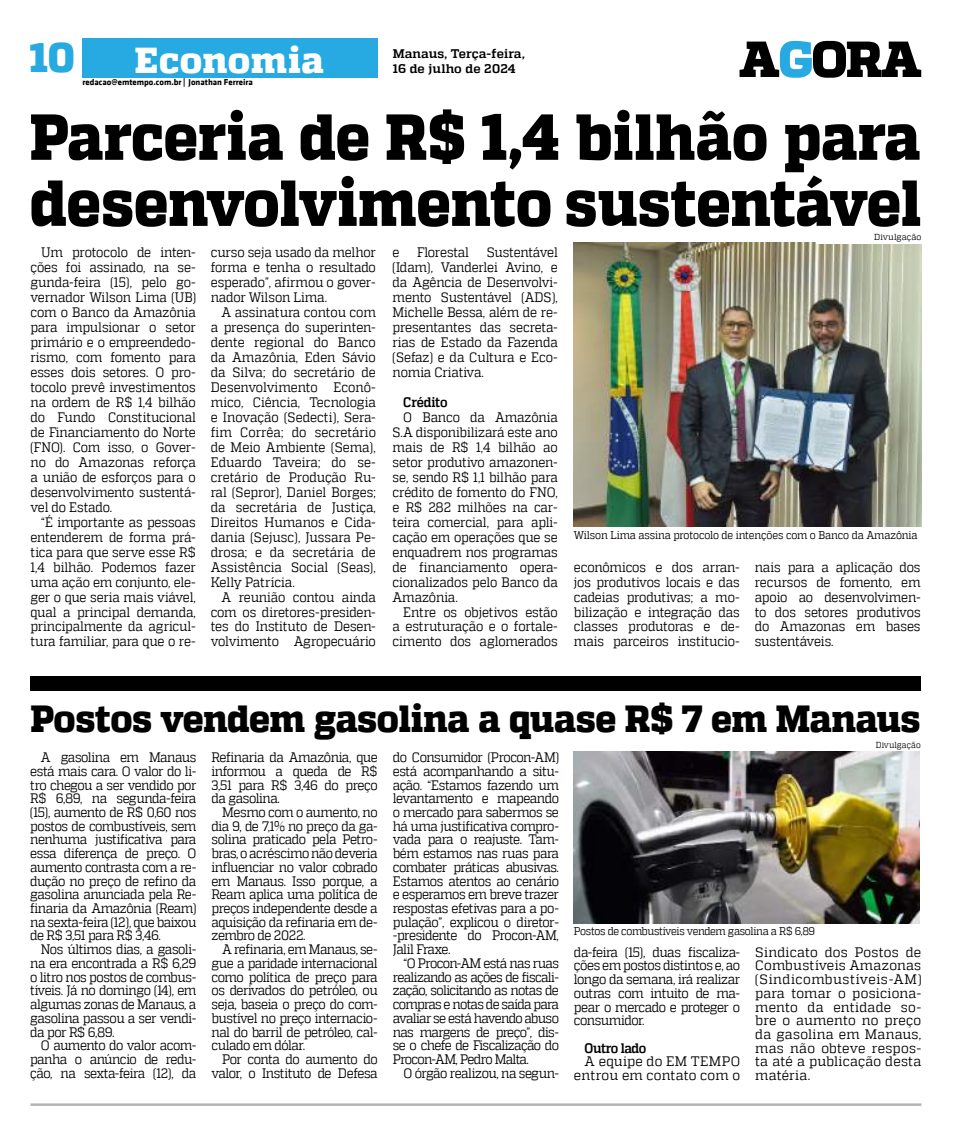
<style>
.page{position:relative;width:957px;height:1134px;background:#fff}
.page>*{position:absolute;margin:0;border:0;box-sizing:border-box;transform-origin:0 0}
.t1{font:800 64.88px/66.1px "MW Quadon";letter-spacing:-.01em;color:#000;scale:.91 1}
.t2{font:800 41.12px "MW Quadon";color:#27a9e1}
.t3{font:800 37.75px "MW Quadon";letter-spacing:-.015em;color:#000;scale:.95 1}
.t4{font:800 36px "MW Quadon";letter-spacing:.015em;color:#fff}
.t5{font:13.75px/15px "MW Quadon";letter-spacing:-.025em;color:#000;text-align:justify;scale:.91 1}
.t6{font:13.75px/13.8px "MW Quadon";letter-spacing:-.025em;color:#000;text-align:justify;scale:.96 1}
.t7{font:13.75px/13.8px "MW Quadon";letter-spacing:.015em;color:#000;text-align:right;scale:.96 1}
.t8{font:700 13.75px "MW Quadon";letter-spacing:-.045em;color:#000;scale:.91 1}
.t9{font:700 13.75px "MW Quadon";letter-spacing:-.025em;color:#000;scale:.91 1}
.t10{font:700 12.5px "MW Quadon";letter-spacing:.005em;color:#000}
.t11{font:11.25px "MW Quadon";letter-spacing:-.02em;color:#000;scale:.91 1}
.t12{font:700 8.75px "MW Klavika Bd";color:#000}
.t13{font:8.75px "MW Quadon";letter-spacing:.01em;color:#000;scale:.96 1}
.t14{font:8.75px "MW Quadon";letter-spacing:.01em;color:#000;scale:.91 1}
.s1{font-size:31.12px}
</style>
<div class="page">
<hr style="left:30px;top:1103px;width:891px;height:3px;background:#b1b3b5">
<img style="left:574px;top:243px;width:347px;height:284px">
<div style="left:816px;top:229px;width:105px;height:15px;background:#fff"></div>
<div style="left:30px;top:676px;width:890px;height:15px;background:#000"></div>
<img style="left:574px;top:751px;width:346px;height:173px">
<svg style="left:739px;top:41px;width:182px;height:37px"></svg>
<div style="left:82px;top:38px;width:296px;height:40px;background:#27a9e1"></div>
<h2 class="t2" style="left:29px;top:34px;width:47px">10</h2>
<h3 class="t4" style="left:135px;top:39px;width:242px">Economia <span class="s1">s</span></h3>
<p class="t12" style="left:82px;top:75px;width:172px">redacao@emtempo.com.br | Jonathan Ferreira</p>
<p class="t10" style="left:393px;top:46px;width:133px">Manaus, Terça-feira,</p>
<p class="t10" style="left:393px;top:61px;width:124px">16 de julho de 2024</p>
<h1 class="t1" style="left:30px;top:105px;width:981px">Parceria de R$ 1,4 bilhão para desenvolvimento sustentável</h1>
<p class="t13" style="left:874px;top:232px;width:51px">Divulgação</p>
<p class="t5" style="left:31px;top:245px;width:183px;text-indent:11px">Um protocolo de inten&shy;ções foi assinado, na se&shy;gunda-feira (15), pelo go&shy;vernador Wilson Lima (UB) com o Banco da Amazônia para impulsionar o setor primário e o empreendedo&shy;rismo, com fomento para esses dois setores. O pro&shy;tocolo prevê investimentos na ordem de R$ 1,4 bilhão do Fundo Constitucional de Financiamento do Norte (FNO). Com isso, o Gover&shy;no do Amazonas reforça a união de esforços para o desenvolvimento sustentá&shy;vel do Estado.</p>
<p class="t5" style="left:31px;top:514px;width:183px;text-indent:11px">“É importante as pessoas entenderem de forma prá&shy;tica para que serve esse R$ 1,4 bilhão. Podemos fazer uma ação em conjunto, ele&shy;ger o que seria mais viável, qual a principal demanda, principalmente da agricul&shy;tura familiar, para que o re-</p>
<p class="t5" style="left:211px;top:245px;width:183px">curso seja usado da melhor forma e tenha o resultado esperado”, afirmou o gover&shy;nador Wilson Lima.</p>
<p class="t5" style="left:211px;top:305px;width:183px;text-indent:11px">A assinatura contou com a presença do superinten&shy;dente regional do Banco da Amazônia, Eden Sávio da Silva; do secretário de Desenvolvimento Econô&shy;mico, Ciência, Tecnologia e Inovação (Sedecti), Sera&shy;fim Corrêa; do secretário de Meio Ambiente (Sema), Eduardo Taveira; do se&shy;cretário de Produção Ru&shy;ral (Sepror), Daniel Borges; da secretária de Justiça, Direitos Humanos e Cida&shy;dania (Sejusc), Jussara Pe&shy;drosa; e da secretária de Assistência Social (Seas), Kelly Patrícia.</p>
<p class="t5" style="left:211px;top:589px;width:183px;text-indent:11px">A reunião contou ainda com os diretores-presiden&shy;tes do Instituto de Desen&shy;volvimento Agropecuário</p>
<p class="t5" style="left:393px;top:245px;width:183px;text-indent:94px">Sustentável (Idam), Vanderlei Avino, e da Agência de Desenvolvi&shy;mento Sustentável (ADS), Michelle Bessa, além de re&shy;presentantes das secreta&shy;rias de Estado da Fazenda (Sefaz) e da Cultura e Eco&shy;nomia Criativa.</p>
<p class="t9" style="left:403px;top:394px;width:50px">Crédito</p>
<p class="t5" style="left:393px;top:410px;width:183px;text-indent:11px">O Banco da Amazônia S.A disponibilizará este ano mais de R$ 1,4 bilhão ao setor produtivo amazonen&shy;se, sendo R$ 1,1 bilhão para crédito de fomento do FNO, e R$ 282 milhões na car&shy;teira comercial, para apli&shy;cação em operações que se enquadrem nos programas de financiamento opera&shy;cionalizados pelo Banco da Amazônia.</p>
<p class="t5" style="left:393px;top:604px;width:183px;text-indent:11px">Entre os objetivos estão a estruturação e o fortale&shy;cimento dos aglomerados</p>
<p class="t5" style="left:393px;top:245px;width:9px">e</p>
<p class="t5" style="left:417px;top:245px;width:58px">Florestal</p>
<p class="t11" style="left:574px;top:528px;width:379px">Wilson Lima assina protocolo de intenções com o Banco da Amazônia</p>
<p class="t5" style="left:574px;top:559px;width:184px">econômicos e dos arran&shy;jos produtivos locais e das cadeias produtivas; a mo&shy;bilização e integração das classes produtoras e de&shy;mais parceiros institucio-</p>
<p class="t5" style="left:755px;top:559px;width:184px">nais para a aplicação dos recursos de fomento, em apoio ao desenvolvimen&shy;to dos setores produtivos do Amazonas em bases sustentáveis.</p>
<h3 class="t3" style="left:30px;top:697px;width:938px">Postos vendem gasolina a quase R$ 7 em Manaus</h3>
<p class="t5" style="left:30px;top:750px;width:184px;line-height:13.8px;text-indent:11px">A gasolina em Manaus está mais cara. O valor do li&shy;tro chegou a ser vendido por R$ 6,89, na segunda-feira (15), aumento de R$ 0,60 nos postos de combustíveis, sem nenhuma justificativa para essa diferença de preço. O aumento contrasta com a re&shy;dução no preço de refino da gasolina anunciada pela Re&shy;finaria da Amazônia (Ream) na sexta-feira (12), que baixou de R$ 3,51 para R$ 3,46.</p>
<p class="t5" style="left:30px;top:942px;width:184px;line-height:13.8px;text-indent:11px">Nos últimos dias, a gasoli&shy;na era encontrada a R$ 6,29 o litro nos postos de combus&shy;tíveis. Já no domingo (14), em algumas zonas de Manaus, a gasolina passou a ser vendi&shy;da por R$ 6,89.</p>
<p class="t5" style="left:30px;top:1038px;width:184px;line-height:13.8px;text-indent:11px">O aumento do valor acom&shy;panha o anúncio de redu&shy;ção, na sexta-feira (12), da</p>
<p class="t5" style="left:211px;top:750px;width:184px;line-height:13.8px">Refinaria da Amazônia, que informou a queda de R$ 3,51 para R$ 3,46 do preço da gasolina.</p>
<p class="t5" style="left:211px;top:805px;width:184px;line-height:13.8px;text-indent:11px">Mesmo com o aumento, no dia 9, de 7,1% no preço da ga&shy;solina praticado pela Petro&shy;bras, o acréscimo não deveria influenciar no valor cobrado em Manaus. Isso porque, a Ream aplica uma política de preços independente desde a aquisição da refinaria em de&shy;zembro de 2022.</p>
<p class="t5" style="left:211px;top:942px;width:184px;line-height:13.8px;text-indent:11px">A refinaria, em Manaus, se&shy;gue a paridade internacional como política de preço para os derivados do petróleo, ou seja, baseia o preço do com&shy;bustível no preço internacio&shy;nal do barril de petróleo, cal&shy;culado em dólar.</p>
<p class="t5" style="left:211px;top:1052px;width:184px;line-height:13.8px;text-align:right">Por conta do aumento do valor, o Instituto de Defesa</p>
<p class="t5" style="left:393px;top:750px;width:184px;line-height:13.8px">do Consumidor (Procon-AM) está acompanhando a situ&shy;ação. “Estamos fazendo um levantamento e mapeando o mercado para sabermos se há uma justificativa compro&shy;vada para o reajuste. Tam&shy;bém estamos nas ruas para combater práticas abusivas.<br>Estamos atentos ao cenário e esperamos em breve trazer respostas efetivas para a po&shy;pulação”, explicou o diretor--presidente do Procon-AM, Jalil Fraxe.</p>
<p class="t5" style="left:393px;top:956px;width:184px;line-height:13.8px;text-indent:11px">“O Procon-AM está nas ruas realizando as ações de fiscali&shy;zação, solicitando as notas de compras e notas de saída para avaliar se está havendo abuso nas margens de preço”, dis&shy;se o chefe de Fiscalização do Procon-AM, Pedro Malta.</p>
<p class="t5" style="left:403px;top:1065px;width:172px">O órgão realizou, na segun-</p>
<p class="t14" style="left:875px;top:740px;width:51px">Divulgação</p>
<p class="t11" style="left:574px;top:924px;width:267px">Postos de combustíveis vendem gasolina a R$ 6,89</p>
<p class="t5" style="left:574px;top:945px;width:184px;line-height:13.8px">da-feira (15), duas fiscaliza&shy;ções em postos distintos e, ao longo da semana, irá realizar outras com intuito de ma&shy;pear o mercado e proteger o consumidor.</p>
<p class="t8" style="left:584px;top:1040px;width:69px">Outro lado</p>
<p class="t7" style="left:574px;top:1055px;width:175px">A equipe do EM TEMPO entrou em contato com o</p>
<p class="t6" style="left:755px;top:945px;width:175px">Sindicato dos Postos de Combustíveis Amazonas (Sindicombustíveis-AM) para tomar o posiciona&shy;mento da entidade so&shy;bre o aumento no preço da gasolina em Manaus, mas não obteve respos&shy;ta até a publicação desta matéria.</p>
</div>
